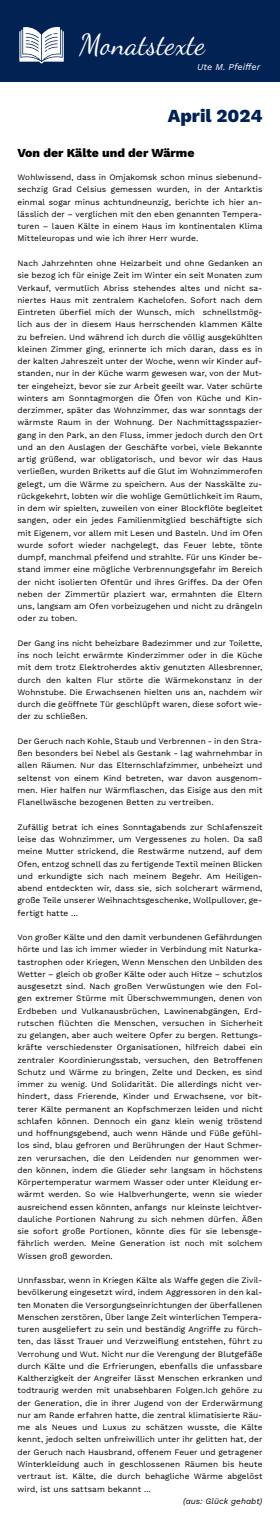
<style>
.page{position:relative;width:280px;height:1529px;background:#fff}
.page>*{position:absolute;margin:0;border:0;box-sizing:border-box;transform-origin:0 0}
.t1{font:29.05px "Dancing Script OT";color:#fff}
.t2{font:800 18.38px "Work Sans";color:#022254}
.t3{font:800 12.25px "Work Sans";color:#000}
.t4{font:italic 9.1px "Work Sans";color:#fff}
.t5{font:8.31px/12.2px "Work Sans";letter-spacing:.005em;color:#000;text-align:justify}
.t6{font:italic 8.31px "Work Sans";letter-spacing:.005em;color:#000}
</style>
<div class="page">
<div style="left:0;top:0;width:280px;height:81px;background:#022254"></div>
<svg style="left:19px;top:27px;width:45px;height:36px;background:#bac3d0"></svg>
<h1 class="t1" style="left:79px;top:27px;width:128px">Monatstexte</h1>
<p class="t4" style="left:197px;top:60px;width:64px">Ute M. Pfeiffer</p>
<h2 class="t2" style="left:168px;top:101px;width:96px">April 2024</h2>
<h3 class="t3" style="left:18px;top:143px;width:178px">Von der Kälte und der Wärme</h3>
<p class="t5" style="left:18px;top:171px;width:247px">Wohlwissend, dass in Omjakomsk schon minus siebenund&shy;sechzig Grad Celsius gemessen wurden, in der Antarktis einmal sogar minus achtundneunzig, berichte ich hier an&shy;lässlich der – verglichen mit den eben genannten Tempera&shy;turen – lauen Kälte in einem Haus im kontinentalen Klima Mitteleuropas und wie ich ihrer Herr wurde.</p>
<p class="t5" style="left:18px;top:257px;width:247px">Nach Jahrzehnten ohne Heizarbeit und ohne Gedanken an sie bezog ich für einige Zeit im Winter ein seit Monaten zum Verkauf, vermutlich Abriss stehendes altes und nicht sa&shy;niertes Haus mit zentralem Kachelofen. Sofort nach dem Eintreten überfiel mich der Wunsch, mich schnellstmög&shy;lich aus der in diesem Haus herrschenden klammen Kälte zu befreien. Und während ich durch die völlig ausgekühlten kleinen Zimmer ging, erinnerte ich mich daran, dass es in der kalten Jahreszeit unter der Woche, wenn wir Kinder auf&shy;standen, nur in der Küche warm gewesen war, von der Mut&shy;ter eingeheizt, bevor sie zur Arbeit geeilt war. Vater schürte winters am Sonntagmorgen die Öfen von Küche und Kin&shy;derzimmer, später das Wohnzimmer, das war sonntags der wärmste Raum in der Wohnung. Der Nachmittagsspazier&shy;gang in den Park, an den Fluss, immer jedoch durch den Ort und an den Auslagen der Geschäfte vorbei, viele Bekannte artig grüßend, war obligatorisch, und bevor wir das Haus verließen, wurden Briketts auf die Glut im Wohnzimmerofen gelegt, um die Wärme zu speichern. Aus der Nasskälte zu&shy;rückgekehrt, lobten wir die wohlige Gemütlichkeit im Raum, in dem wir spielten, zuweilen von einer Blockflöte begleitet sangen, oder ein jedes Familienmitglied beschäftigte sich mit Eigenem, vor allem mit Lesen und Basteln. Und im Ofen wurde sofort wieder nachgelegt, das Feuer lebte, tönte dumpf, manchmal pfeifend und strahlte. Für uns Kinder be&shy;stand immer eine mögliche Verbrennungsgefahr im Bereich der nicht isolierten Ofentür und ihres Griffes. Da der Ofen neben der Zimmertür plaziert war, ermahnten die Eltern uns, langsam am Ofen vorbeizugehen und nicht zu drängeln oder zu toben.</p>
<p class="t5" style="left:18px;top:636px;width:247px">Der Gang ins nicht beheizbare Badezimmer und zur Toilette, ins noch leicht erwärmte Kinderzimmer oder in die Küche mit dem trotz Elektroherdes aktiv genutzten Allesbrenner, durch den kalten Flur störte die Wärmekonstanz in der Wohnstube. Die Erwachsenen hielten uns an, nachdem wir durch die geöffnete Tür geschlüpft waren, diese sofort wie&shy;der zu schließen.</p>
<p class="t5" style="left:18px;top:734px;width:247px">Der Geruch nach Kohle, Staub und Verbrennen - in den Stra&shy;ßen besonders bei Nebel als Gestank - lag wahrnehmbar in allen Räumen. Nur das Elternschlafzimmer, unbeheizt und seltenst von einem Kind betreten, war davon ausgenom&shy;men. Hier halfen nur Wärmflaschen, das Eisige aus den mit Flanellwäsche bezogenen Betten zu vertreiben.</p>
<p class="t5" style="left:18px;top:820px;width:247px">Zufällig betrat ich eines Sonntagabends zur Schlafenszeit leise das Wohnzimmer, um Vergessenes zu holen. Da saß meine Mutter strickend, die Restwärme nutzend, auf dem Ofen, entzog schnell das zu fertigende Textil meinen Blicken und erkundigte sich nach meinem Begehr. Am Heiligen&shy;abend entdeckten wir, dass sie, sich solcherart wärmend, große Teile unserer Weihnachtsgeschenke, Wollpullover, ge&shy;fertigt hatte ...</p>
<p class="t5" style="left:18px;top:930px;width:247px">Von großer Kälte und den damit verbundenen Gefährdungen hörte und las ich immer wieder in Verbindung mit Naturka&shy;tastrophen oder Kriegen, Wenn Menschen den Unbilden des Wetter – gleich ob großer Kälte oder auch Hitze – schutzlos ausgesetzt sind. Nach großen Verwüstungen wie den Fol&shy;gen extremer Stürme mit Überschwemmungen, denen von Erdbeben und Vulkanausbrüchen, Lawinenabgängen, Erd&shy;rutschen flüchten die Menschen, versuchen in Sicherheit zu gelangen, aber auch weitere Opfer zu bergen. Rettungs&shy;kräfte verschiedenster Organisationen, hilfreich dabei ein zentraler Koordinierungsstab, versuchen, den Betroffenen Schutz und Wärme zu bringen, Zelte und Decken, es sind immer zu wenig. Und Solidarität. Die allerdings nicht ver&shy;hindert, dass Frierende, Kinder und Erwachsene, vor bit&shy;terer Kälte permanent an Kopfschmerzen leiden und nicht schlafen können. Dennoch ein ganz klein wenig tröstend und hoffnungsgebend, auch wenn Hände und Füße gefühl&shy;los sind, blau gefroren und Berührungen der Haut Schmer&shy;zen verursachen, die den Leidenden nur genommen wer&shy;den können, indem die Glieder sehr langsam in höchstens Körpertemperatur warmem Wasser oder unter Kleidung er&shy;wärmt werden. So wie Halbverhungerte, wenn sie wieder ausreichend essen könnten, anfangs nur kleinste leichtver&shy;dauliche Portionen Nahrung zu sich nehmen dürfen. Äßen sie sofort große Portionen, könnte dies für sie lebensge&shy;fährlich werden. Meine Generation ist noch mit solchem Wissen groß geworden.</p>
<p class="t5" style="left:18px;top:1274px;width:247px">Unnfassbar, wenn in Kriegen Kälte als Waffe gegen die Zivil&shy;bevölkerung eingesetzt wird, indem Aggressoren in den kal&shy;ten Monaten die Versorgungseinrichtungen der überfallenen Menschen zerstören, Über lange Zeit winterlichen Tempera&shy;turen ausgeliefert zu sein und beständig Angriffe zu fürch&shy;ten, das lässt Trauer und Verzweiflung entstehen, führt zu Verrohung und Wut. Nicht nur die Verengung der Blutgefäße durch Kälte und die Erfrierungen, ebenfalls die unfassbare Kaltherzigkeit der Angreifer lässt Menschen erkranken und todtraurig werden mit unabsehbaren Folgen.Ich gehöre zu der Generation, die in ihrer Jugend von der Erderwärmung nur am Rande erfahren hatte, die zentral klimatisierte Räu&shy;me als Neues und Luxus zu schätzen wusste, die Kälte kennt, jedoch selten unfreiwillich unter ihr gelitten hat, der der Geruch nach Hausbrand, offenem Feuer und getragener Winterkleidung auch in geschlossenen Räumen bis heute vertraut ist. Kälte, die durch behagliche Wärme abgelöst wird, ist uns sattsam bekannt ...</p>
<p class="t6" style="left:183px;top:1494px;width:81px">(aus: Glück gehabt)</p>
</div>
